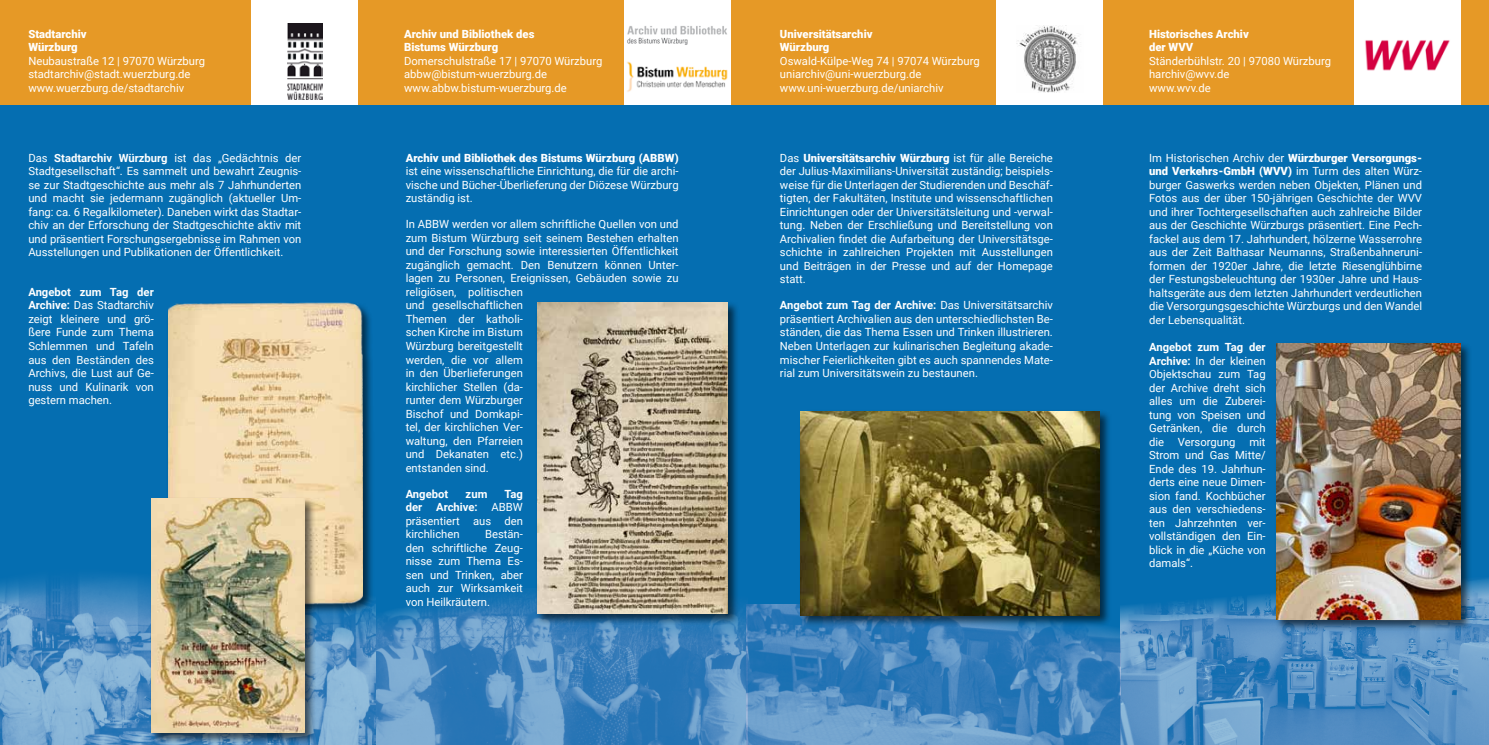
<style>
.page{position:relative;width:1489px;height:745px;background:#fff}
.page>*{position:absolute;margin:0;border:0;box-sizing:border-box;transform-origin:0 0}
.t1{font:11.25px/13.5px "Roboto";color:#fff;text-align:justify}
.t2{font:900 11.25px/13.5px "Roboto";color:#fff}
.t3{font:700 11.25px "Roboto";color:#fff}
.s1{font-weight:700}
.s2{font-weight:900}
</style>
<div class="page">
<div style="left:0;top:0;width:1488px;height:744px;background:#056eb1"></div>
<div style="left:0;top:0;width:1488px;height:104px;background:#e69926"></div>
<div style="left:252px;top:0;width:106px;height:104px;background:#fff"></div>
<img style="left:287px;top:24px;width:36px;height:75px">
<div style="left:624px;top:0;width:106px;height:104px;background:#fff"></div>
<img style="left:627px;top:61px;width:101px;height:31px">
<div style="left:996px;top:0;width:106px;height:104px;background:#fff"></div>
<img style="left:1016px;top:26px;width:62px;height:66px">
<div style="left:1354px;top:0;width:106px;height:104px;background:#fff"></div>
<img style="left:1365px;top:40px;width:85px;height:31px">
<img style="left:0;top:576px;width:376px;height:168px">
<img style="left:1120px;top:578px;width:368px;height:166px">
<img style="left:376px;top:591px;width:370px;height:153px">
<img style="left:746px;top:604px;width:374px;height:140px">
<div style="left:1274px;top:341px;width:198px;height:289px;background:#000;opacity:.6"></div>
<img style="left:1276px;top:343px;width:184px;height:276px">
<div style="left:798px;top:409px;width:313px;height:218px;background:#000;opacity:.6"></div>
<img style="left:800px;top:411px;width:299px;height:204px">
<div style="left:535px;top:300px;width:204px;height:325px;background:#000;opacity:.6"></div>
<img style="left:537px;top:302px;width:190px;height:311px">
<div style="left:166px;top:300px;width:208px;height:314px;background:#000;opacity:.6"></div>
<img style="left:168px;top:300px;width:194px;height:304px">
<div style="left:150px;top:496px;width:166px;height:247px;background:#000;opacity:.6"></div>
<img style="left:152px;top:498px;width:153px;height:234px">
<img style="left:627px;top:26px;width:100px;height:19px">
<p class="t2" style="left:28px;top:27px;width:60px">Stadtarchiv<br>Würzburg</p>
<p class="t1" style="left:28px;top:54px;width:178px;text-align:left">Neubaustraße 12 | 97070 Würzburg stadtarchiv@stadt.wuerzburg.de www.wuerzburg.de/stadtarchiv</p>
<p class="t1" style="left:28px;top:150px;width:274px">Das <span class="s1">Stadtarchiv Würzburg</span> ist das „Gedächtnis der Stadtgesellschaft“. Es sammelt und bewahrt Zeugnis&shy;se zur Stadtgeschichte aus mehr als 7 Jahrhunderten und macht sie jedermann zugänglich (aktueller Um&shy;fang: ca. 6 Regalkilometer). Daneben wirkt das Stadtar&shy;chiv an der Erforschung der Stadtgeschichte aktiv mit und präsentiert Forschungsergebnisse im Rahmen von Ausstellungen und Publikationen der Öffentlichkeit.</p>
<p class="t1" style="left:28px;top:284px;width:127px"><span class="s1">Angebot zum Tag der Archive:</span> Das Stadtarchiv zeigt kleinere und grö&shy;ßere Funde zum Thema Schlemmen und Tafeln aus den Beständen des Archivs, die Lust auf Ge&shy;nuss und Kulinarik von gestern machen.</p>
<p class="t2" style="left:404px;top:27px;width:132px">Archiv und Bibliothek des<br>Bistums Würzburg</p>
<p class="t1" style="left:404px;top:54px;width:200px;text-align:left">Domerschulstraße 17 | 97070 Würzburg abbw@bistum-wuerzburg.de www.abbw.bistum-wuerzburg.de</p>
<p class="t2" style="left:405px;top:150px;width:274px">Archiv und Bibliothek des Bistums Würzburg (ABBW)</p>
<p class="t1" style="left:405px;top:164px;width:274px">ist eine wissenschaftliche Einrichtung, die für die archi&shy;vische und Bücher-Überlieferung der Diözese Würzburg zuständig ist.</p>
<p class="t1" style="left:405px;top:217px;width:274px;text-align:left">In ABBW werden vor allem schriftliche Quellen von und zum Bistum Würzburg seit seinem Bestehen erhalten und der Forschung sowie interessierten Öffentlichkeit zugänglich gemacht. Den Benutzern können Unter&shy;lagen zu Personen, Ereignissen, Gebäuden sowie zu religiösen, politischen<br>und gesellschaftlichen<br>Themen der katholi-<br>schen Kirche im Bistum<br>Würzburg bereitgestellt<br>werden, die vor allem<br>in den Überlieferungen<br>kirchlicher Stellen (da-<br>runter dem Würzburger<br>Bischof und Domkapi-<br>tel, der kirchlichen Ver-<br>waltung, den Pfarreien<br>und Dekanaten etc.)<br>entstanden sind.</p>
<p class="t3" style="left:405px;top:485px;width:44px">Angebot</p>
<p class="t3" style="left:465px;top:485px;width:23px">zum</p>
<p class="t1" style="left:405px;top:486px;width:119px;text-indent:99px"><span class="s1">Tag der Archive:</span> ABBW präsentiert aus den kirchlichen</p>
<p class="t1" style="left:405px;top:526px;width:119px;text-indent:79px">Bestän&shy;den schriftliche Zeug&shy;nisse zum Thema Es&shy;sen und Trinken, aber auch zur Wirksamkeit von Heilkräutern.</p>
<p class="t2" style="left:780px;top:27px;width:94px">Universitätsarchiv<br>Würzburg</p>
<p class="t1" style="left:780px;top:54px;width:201px;text-align:left">Oswald-Külpe-Weg 74 | 97074 Würzburg uniarchiv@uni-wuerzburg.de www.uni-wuerzburg.de/uniarchiv</p>
<p class="t1" style="left:780px;top:150px;width:274px">Das <span class="s2">Universitätsarchiv Würzburg</span> ist für alle Bereiche der Julius-Maximilians-Universität zuständig; beispiels&shy;weise für die Unterlagen der Studierenden und Beschäf&shy;tigten, der Fakultäten, Institute und wissenschaftlichen Einrichtungen oder der Universitätsleitung und -verwal&shy;tung. Neben der Erschließung und Bereitstellung von Archivalien findet die Aufarbeitung der Universitätsge&shy;schichte in zahlreichen Projekten mit Ausstellungen und Beiträgen in der Presse und auf der Homepage statt.</p>
<p class="t1" style="left:780px;top:298px;width:274px"><span class="s1">Angebot zum Tag der Archive:</span> Das Universitätsarchiv präsentiert Archivalien aus den unterschiedlichsten Be&shy;ständen, die das Thema Essen und Trinken illustrieren.<br>Neben Unterlagen zur kulinarischen Begleitung akade&shy;mischer Feierlichkeiten gibt es auch spannendes Mate&shy;rial zum Universitätswein zu bestaunen.</p>
<p class="t2" style="left:1148px;top:27px;width:101px">Historisches Archiv der WVV</p>
<p class="t1" style="left:1148px;top:54px;width:183px;text-align:left">Ständerbühlstr. 20 | 97080 Würzburg harchiv@wvv.de<br>www.wvv.de</p>
<p class="t1" style="left:1148px;top:150px;width:274px">Im Historischen Archiv der <span class="s2">Würzburger Versorgungs&shy;und Verkehrs-GmbH (WVV)</span> im Turm des alten Würz&shy;burger Gaswerks werden neben Objekten, Plänen und Fotos aus der über 150-jährigen Geschichte der WVV und ihrer Tochtergesellschaften auch zahlreiche Bilder aus der Geschichte Würzburgs präsentiert. Eine Pech&shy;fackel aus dem 17. Jahrhundert, hölzerne Wasserrohre aus der Zeit Balthasar Neumanns, Straßenbahneruni&shy;formen der 1920er Jahre, die letzte Riesenglühbirne der Festungsbeleuchtung der 1930er Jahre und Haus&shy;haltsgeräte aus dem letzten Jahrhundert verdeutlichen die Versorgungsgeschichte Würzburgs und den Wandel der Lebensqualität.</p>
<p class="t1" style="left:1148px;top:339px;width:118px"><span class="s1">Angebot zum Tag der Archive:</span> In der kleinen Objektschau zum Tag der Archive dreht sich alles um die Zuberei&shy;tung von Speisen und Getränken, die durch die Versorgung mit Strom und Gas Mitte/ Ende des 19. Jahrhun&shy;derts eine neue Dimen&shy;sion fand. Kochbücher aus den verschiedens&shy;ten Jahrzehnten ver&shy;vollständigen den Ein&shy;blick in die „Küche von damals“.</p>
</div>
